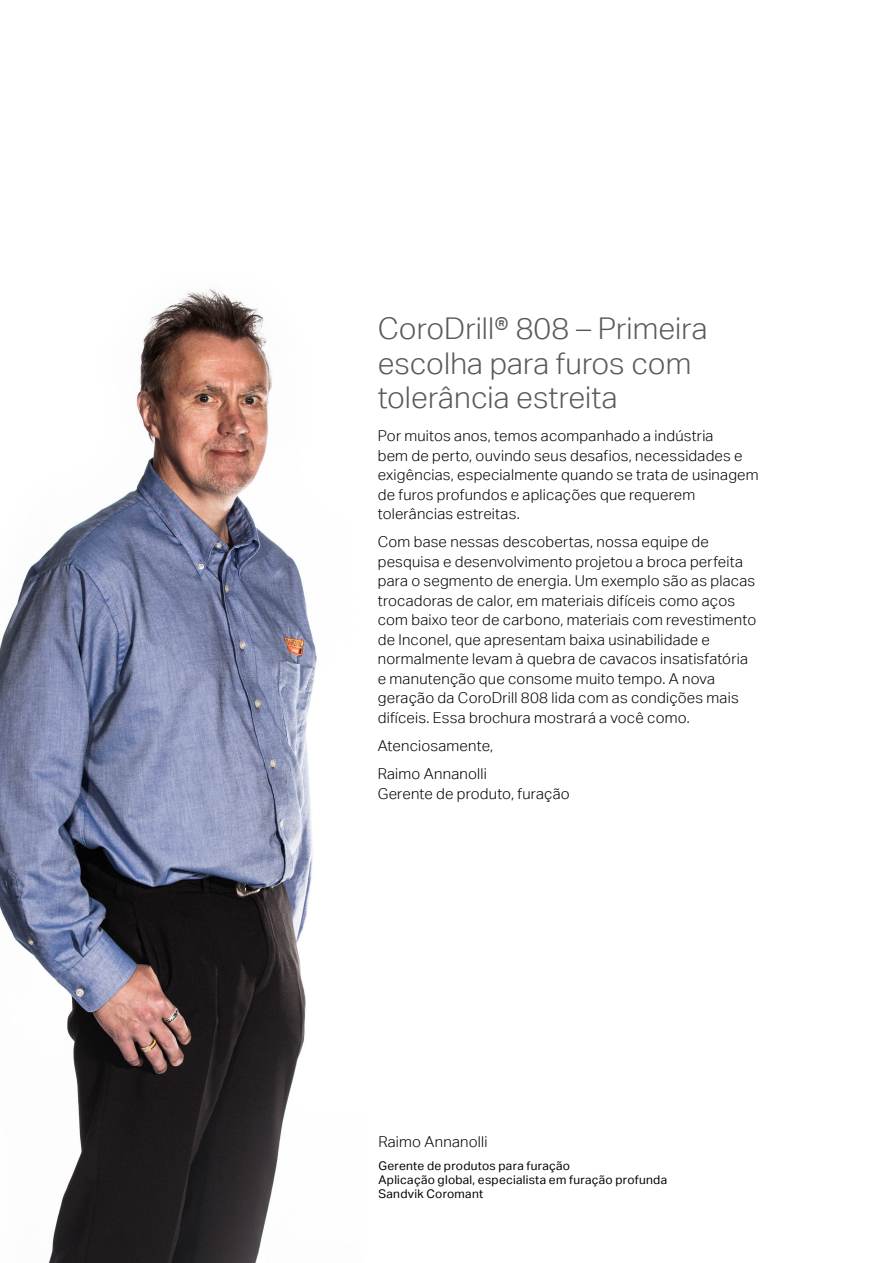
<style>
.page{position:relative;width:893px;height:1263px;background:#fff}
.page>*{position:absolute;margin:0;border:0;box-sizing:border-box;transform-origin:0 0}
.t1{font:300 30px/34.5px "Aktiv Grotesk";color:#58595b}
.t2{font:300 15px/19.5px "Aktiv Grotesk";letter-spacing:.015em;color:#000}
.t3{font:12px/14.4px "Aktiv Grotesk";letter-spacing:.025em;color:#000}
</style>
<div class="page">
<img style="left:0;top:288px;width:317px;height:975px">
<h1 class="t1" style="left:378px;top:311px;width:331px">CoroDrill® 808 – Primeira escolha para furos com tolerância estreita</h1>
<p class="t2" style="left:378px;top:426px;width:382px">Por muitos anos, temos acompanhado a indústria<br>bem de perto, ouvindo seus desafios, necessidades e exigências, especialmente quando se trata de usinagem de furos profundos e aplicações que requerem tolerâncias estreitas.</p>
<p class="t2" style="left:378px;top:532px;width:380px">Com base nessas descobertas, nossa equipe de pesquisa e desenvolvimento projetou a broca perfeita para o segmento de energia. Um exemplo são as placas trocadoras de calor, em materiais difíceis como aços com baixo teor de carbono, materiais com revestimento de Inconel, que apresentam baixa usinabilidade e normalmente levam à quebra de cavacos insatisfatória e manutenção que consome muito tempo. A nova geração da CoroDrill 808 lida com as condições mais difíceis. Essa brochura mostrará a você como.</p>
<p class="t2" style="left:378px;top:732px;width:117px;line-height:28px">Atenciosamente,<br>Raimo Annanolli</p>
<p class="t2" style="left:378px;top:783px;width:194px">Gerente de produto, furação</p>
<p class="t2" style="left:378px;top:1131px;width:111px">Raimo Annanolli</p>
<p class="t3" style="left:378px;top:1158px;width:290px">Gerente de produtos para furação<br>Aplicação global, especialista em furação profunda<br>Sandvik Coromant</p>
</div>
